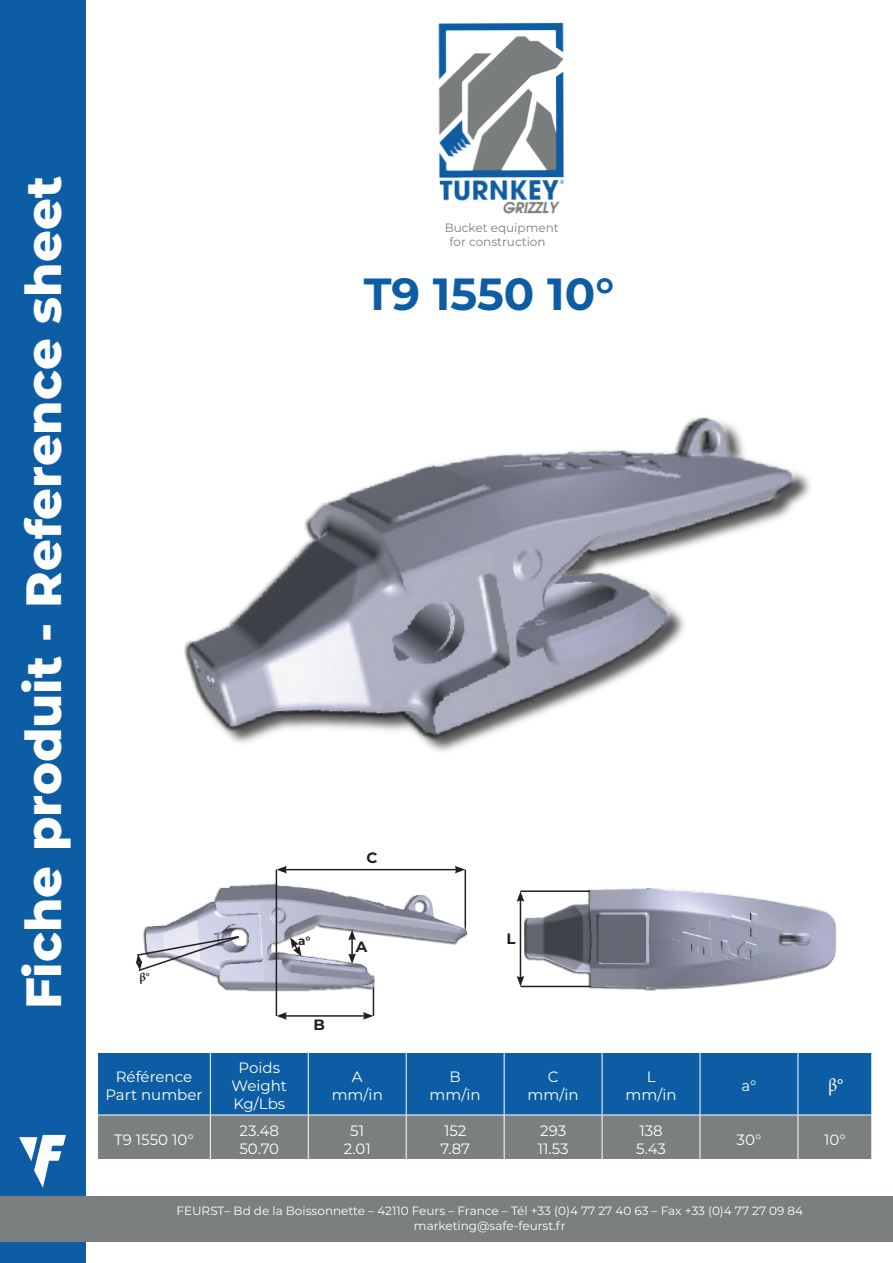
<style>
.page{position:relative;width:893px;height:1263px;background:#fff}
.page>*{position:absolute;margin:0;border:0;box-sizing:border-box;transform-origin:0 0}
.t1{font:800 49.5px "Montserrat";color:#fff}
.t2{font:700 45px "Montserrat";color:#0d5da4}
.t3{font:18px "Minion Pro";color:#fff}
.t4{font:15px/18px "Montserrat";color:#fff;text-align:center}
.t5{font:700 15px "Montserrat";color:#231f20}
.t6{font:12px/14.4px "Montserrat";color:#fff;text-align:center}
.t7{font:12px/14.4px "Montserrat";color:#7c7f80;text-align:center}
.t8{font:700 12px "Montserrat";color:#231f20}
.t9{font:700 12px "Minion Pro";color:#231f20}
.s1{color:#fff}
</style>
<div class="page">
<hr style="left:373px;top:978px;width:1px;height:38px;background:#231f20">
<div style="left:0;top:0;width:85px;height:1263px;background:#0d5da4"></div>
<div style="left:0;top:1196px;width:893px;height:46px;background:#7c7f80"></div>
<svg style="left:19px;top:1135px;width:47px;height:52px"></svg>
<div style="left:98px;top:1053px;width:773px;height:62px;background:#0d5da4"></div>
<div style="left:98px;top:1116px;width:773px;height:43px;background:#7c7f80"></div>
<hr style="left:210px;top:1053px;width:1px;height:62px;background:#fff">
<hr style="left:308px;top:1053px;width:1px;height:62px;background:#fff">
<hr style="left:406px;top:1053px;width:1px;height:62px;background:#fff">
<hr style="left:504px;top:1053px;width:1px;height:62px;background:#fff">
<hr style="left:602px;top:1053px;width:1px;height:62px;background:#fff">
<hr style="left:700px;top:1053px;width:1px;height:62px;background:#fff">
<hr style="left:798px;top:1053px;width:1px;height:62px;background:#fff">
<hr style="left:210px;top:1115px;width:1px;height:44px;background:#fff">
<hr style="left:308px;top:1115px;width:1px;height:44px;background:#fff">
<hr style="left:406px;top:1115px;width:1px;height:44px;background:#fff">
<hr style="left:504px;top:1115px;width:1px;height:44px;background:#fff">
<hr style="left:602px;top:1115px;width:1px;height:44px;background:#fff">
<hr style="left:700px;top:1115px;width:1px;height:44px;background:#fff">
<hr style="left:798px;top:1115px;width:1px;height:44px;background:#fff">
<img style="left:438px;top:22px;width:126px;height:192px">
<hr style="left:520px;top:899px;width:1px;height:79px;background:#231f20">
<svg style="left:517px;top:892px;width:7px;height:10px"></svg>
<svg style="left:517px;top:976px;width:7px;height:10px"></svg>
<img style="left:143px;top:868px;width:325px;height:133px">
<img style="left:184px;top:417px;width:627px;height:335px">
<svg style="left:135px;top:935px;width:106px;height:37px"></svg>
<hr style="left:520px;top:890px;width:86px;height:2px;background:#231f20">
<hr style="left:520px;top:986px;width:87px;height:1px;background:#231f20">
<svg style="left:290px;top:937px;width:11px;height:20px"></svg>
<hr style="left:276px;top:870px;width:1px;height:146px;background:#231f20">
<svg style="left:348px;top:930px;width:8px;height:34px"></svg>
<hr style="left:285px;top:1015px;width:80px;height:2px;background:#231f20">
<svg style="left:276px;top:1012px;width:11px;height:8px"></svg>
<svg style="left:363px;top:1012px;width:10px;height:8px"></svg>
<hr style="left:285px;top:869px;width:172px;height:1px;background:#231f20">
<svg style="left:276px;top:866px;width:11px;height:7px"></svg>
<svg style="left:455px;top:866px;width:10px;height:7px"></svg>
<img style="left:524px;top:888px;width:313px;height:103px">
<h1 class="t1" style="left:7px;top:1009px;width:834px;rotate:-90deg">Fiche produit - Reference sheet</h1>
<p class="t7" style="left:445px;top:220px;width:115px">Bucket equipment for construction<span class="s1">g</span></p>
<h2 class="t2" style="left:364px;top:262px;width:252px">T9 1550 10°</h2>
<p class="t9" style="left:139px;top:968px;width:12px">β°</p>
<p class="t8" style="left:298px;top:932px;width:14px">a°</p>
<p class="t5" style="left:314px;top:1014px;width:13px">B</p>
<p class="t5" style="left:367px;top:847px;width:12px">C</p>
<p class="t5" style="left:356px;top:936px;width:13px">A</p>
<p class="t5" style="left:506px;top:928px;width:11px">L</p>
<p class="t4" style="left:105px;top:1067px;width:99px">Référence<br>Part number</p>
<p class="t4" style="left:232px;top:1058px;width:57px">Poids<br>Weight<br>Kg/Lbs</p>
<p class="t4" style="left:332px;top:1067px;width:53px">A mm/in</p>
<p class="t4" style="left:430px;top:1067px;width:53px">B mm/in</p>
<p class="t4" style="left:528px;top:1067px;width:53px">C mm/in</p>
<p class="t4" style="left:625px;top:1067px;width:53px">L mm/in</p>
<p class="t4" style="left:742px;top:1076px;width:16px">a°</p>
<p class="t4" style="left:114px;top:1130px;width:81px">T9 1550 10°</p>
<p class="t4" style="left:239px;top:1121px;width:41px;text-align:left">23.48<br>50.70</p>
<p class="t4" style="left:344px;top:1121px;width:28px">51<br>2.01</p>
<p class="t4" style="left:440px;top:1121px;width:31px;text-align:left">152<br>7.87</p>
<p class="t4" style="left:538px;top:1121px;width:32px;text-align:left">293<br>11.53</p>
<p class="t4" style="left:636px;top:1121px;width:31px;text-align:left">138<br>5.43</p>
<p class="t4" style="left:737px;top:1130px;width:26px">30°</p>
<p class="t4" style="left:824px;top:1130px;width:23px">10°</p>
<p class="t3" style="left:828px;top:1073px;width:17px">β°</p>
<p class="t6" style="left:177px;top:1203px;width:628px">FEURST– Bd de la Boissonnette – 42110 Feurs – France – Tél +33 (0)4 77 27 40 63 – Fax +33 (0)4 77 27 09 84 marketing@safe-feurst.fr</p>
</div>
